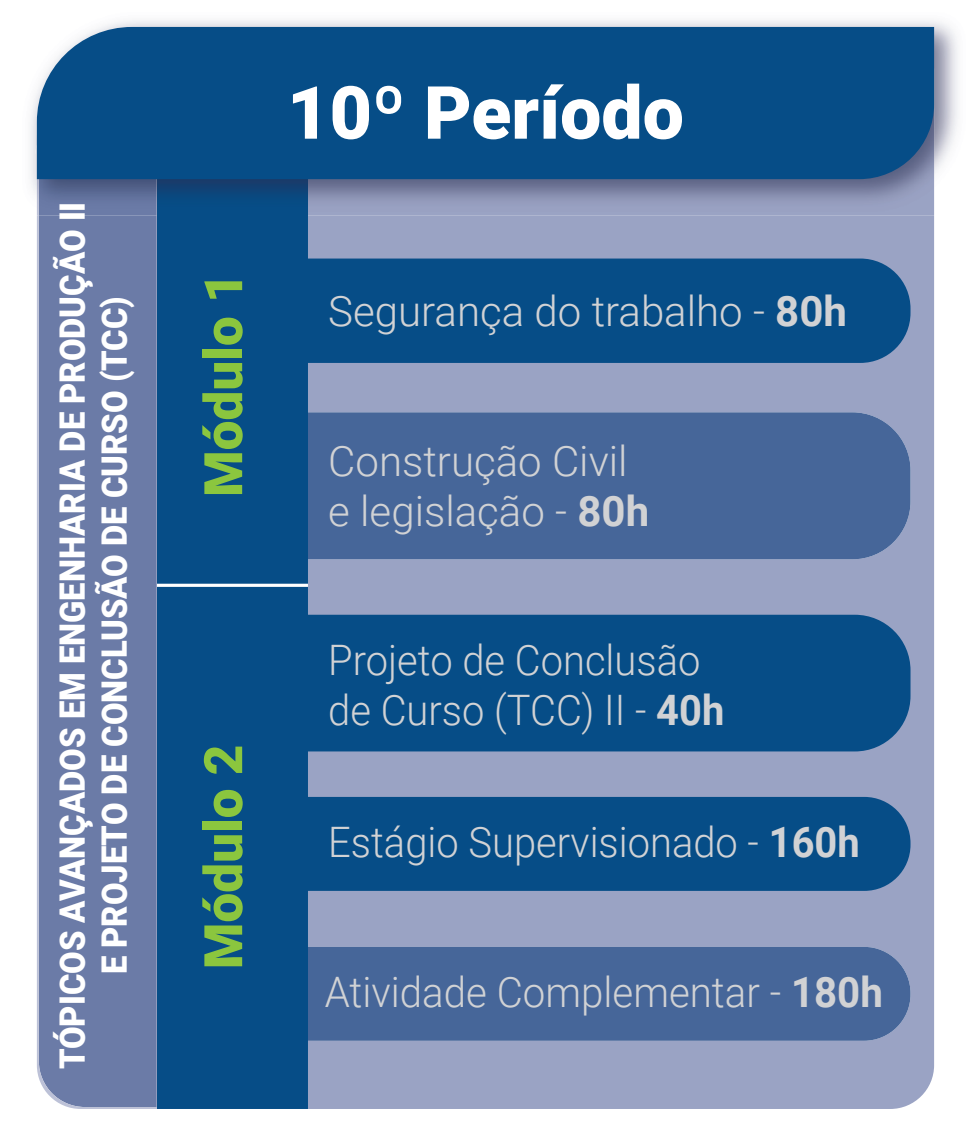
<style>
.page{position:relative;width:971px;height:1142px;background:#fff}
.page>*{position:absolute;margin:0;border:0;box-sizing:border-box;transform-origin:0 0}
.t1{font:900 73.5px "Roboto";color:#fff}
.t2{font:900 53.2px "Roboto";color:#8bc63e}
.t3{font:300 42px/50.4px "Roboto";color:#d1d2d4;scale:.95 1}
.t4{font:300 42px/50.4px "Roboto";color:#d1d2d4}
.t5{font:300 42px "Roboto";color:#d1d2d4;scale:.96 1}
.t6{font:900 35px/42px "Roboto";color:#fff;text-align:center;scale:.94 1}
.s1{font-weight:700}
</style>
<div class="page">
<div style="left:308px;top:215px;width:626px;height:894px;background:#9aa3c4"></div>
<div style="left:37px;top:215px;width:120px;height:894px;background:#6b7ba7"></div>
<div style="left:157px;top:215px;width:151px;height:894px;background:#064d87"></div>
<div style="left:191px;top:259px;width:719px;height:104px;background:#064d87;border-radius:50px"></div>
<img style="left:30px;top:20px;width:928px;height:195px">
<img style="left:308px;top:179px;width:626px;height:36px">
<img style="left:35px;top:145px;width:2px;height:70px">
<img style="left:37px;top:179px;width:120px;height:36px">
<img style="left:157px;top:179px;width:151px;height:36px">
<div style="left:37px;top:27px;width:897px;height:152px;background:#064d87"></div>
<div style="left:191px;top:615px;width:719px;height:136px;background:#064d87;border-radius:56px"></div>
<div style="left:191px;top:797px;width:719px;height:94px;background:#064d87;border-radius:46px"></div>
<div style="left:308px;top:412px;width:602px;height:147px;background:#466699"></div>
<div style="left:191px;top:412px;width:117px;height:147px;background:#064d87"></div>
<div style="left:308px;top:947px;width:602px;height:94px;background:#466699"></div>
<div style="left:191px;top:947px;width:117px;height:94px;background:#064d87"></div>
<hr style="left:157px;top:584px;width:151px;height:3px;background:#fff">
<p class="t6" style="left:50px;top:1069px;width:924px;rotate:-90deg">TÓPICOS AVANÇADOS EM ENGENHARIA DE PRODUÇÃO II<br>E PROJETO DE CONCLUSÃO DE CURSO (TCC)</p>
<h1 class="t1" style="left:287px;top:61px;width:398px">10º Período</h1>
<h2 class="t2" style="left:186px;top:497px;width:226px;rotate:-90deg">Módulo 1</h2>
<h2 class="t2" style="left:186px;top:969px;width:226px;rotate:-90deg">Módulo 2</h2>
<p class="t4" style="left:328px;top:284px;width:520px">Segurança do trabalho - <span class="s1">80h</span></p>
<p class="t4" style="left:328px;top:434px;width:322px">Construção Civil e legislação - <span class="s1">80h</span></p>
<p class="t3" style="left:328px;top:633px;width:418px">Projeto de Conclusão de Curso (TCC) II - <span class="s1">40h</span></p>
<p class="t3" style="left:328px;top:815px;width:561px">Estágio Supervisionado - <span class="s1">160h</span></p>
<p class="t5" style="left:325px;top:962px;width:583px">Atividade Complementar - <span class="s1">180h</span></p>
</div>
